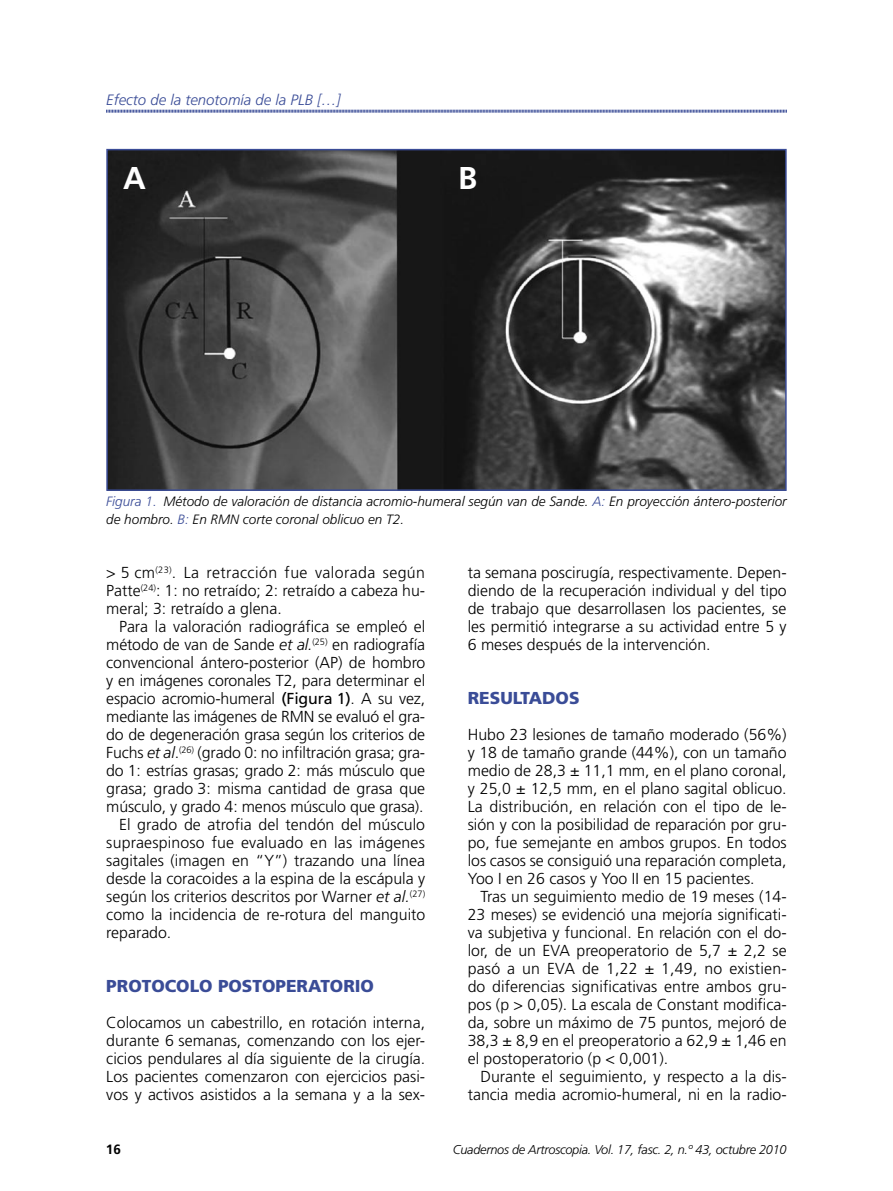
<style>
.page{position:relative;width:893px;height:1191px;background:#fff}
.page>*{position:absolute;margin:0;border:0;box-sizing:border-box;transform-origin:0 0}
._00-1Titulo{font:700 31.5px "Frutiger LT Std";color:#fff}
._01-2Ladillo-01{font:900 17.25px "Frutiger LT Std";color:#3a4c97}
._01-1Texto{font:300 15.9px/18px "Frutiger LT Std";color:#000;text-align:justify}
._01-1Texto-primer_párrafo{font:300 15.9px/18px "Frutiger LT Std";color:#000;text-align:justify}
._03-Cintillo_Par{font:italic 300 15px "Frutiger LT Std";color:#3a4c97}
._02-1Pie_de_figura{font:italic 300 13.5px/18px "Frutiger LT Std";color:#000}
._00-2Autores{font:700 13.5px "Frutiger LT Std";color:#000}
._03-Número_de_revista{font:italic 300 12.75px "Frutiger LT Std";letter-spacing:-.02em;color:#000}
.s1{color:#3a4c97}
.s2{font-style:italic}
.s3{font-weight:400}
</style>
<div class="page">
<svg style="left:106px;top:109px;width:681px;height:4px;background:#9ba4ca"></svg>
<img style="left:109px;top:152px;width:675px;height:336px">
<div style="left:106px;top:149px;width:681px;height:342px;border:2px solid #3a4c97"></div>
<p class="_03-Cintillo_Par" style="left:106px;top:92px;width:236px">Efecto de la tenotomía de la PLB […]</p>
<p class="_00-1Titulo" style="left:123px;top:159px;width:24px">A</p>
<p class="_00-1Titulo" style="left:458px;top:159px;width:21px">B</p>
<p class="_02-1Pie_de_figura" style="left:106px;top:492px;width:682px"><span class="s1">Figura 1.</span> Método de valoración de distancia acromio-humeral según van de Sande. <span class="s1">A:</span> En proyección ántero-posterior de hombro. <span class="s1">B:</span> En RMN corte coronal oblicuo en T2.</p>
<p class="_01-1Texto" style="left:106px;top:563px;width:320px">&gt; 5 cm<sup>(23)</sup>. La retracción fue valorada según Patte<sup>(24)</sup>: 1: no retraído; 2: retraído a cabeza hu&shy;meral; 3: retraído a glena.</p>
<p class="_01-1Texto" style="left:106px;top:617px;width:321px;text-indent:13px">Para la valoración radiográfica se empleó el método de van de Sande <span class="s2">et al.</span><sup>(25)</sup> en radiografía convencional ántero-posterior (AP) de hombro y en imágenes coronales T2, para determinar el espacio acromio-humeral <span class="s3">(Figura 1)</span>. A su vez, mediante las imágenes de RMN se evaluó el gra&shy;do de degeneración grasa según los criterios de Fuchs <span class="s2">et al</span>.<sup>(26)</sup> (grado 0: no infiltración grasa; gra&shy;do 1: estrías grasas; grado 2: más músculo que grasa; grado 3: misma cantidad de grasa que músculo, y grado 4: menos músculo que grasa).</p>
<p class="_01-1Texto" style="left:106px;top:815px;width:321px;text-indent:13px">El grado de atrofia del tendón del músculo supraespinoso fue evaluado en las imágenes sagitales (imagen en “Y”) trazando una línea desde la coracoides a la espina de la escápula y según los criterios descritos por Warner <span class="s2">et al.</span><sup>(27) </sup>como la incidencia de re-rotura del manguito reparado.</p>
<p class="_01-2Ladillo-01" style="left:106px;top:975px;width:269px">PROTOCOLO POSTOPERATORIO</p>
<p class="_01-1Texto-primer_párrafo" style="left:106px;top:1013px;width:320px">Colocamos un cabestrillo, en rotación interna, durante 6 semanas, comenzando con los ejer&shy;cicios pendulares al día siguiente de la cirugía.<br>Los pacientes comenzaron con ejercicios pasi&shy;vos y activos asistidos a la semana y a la sex-</p>
<p class="_01-1Texto-primer_párrafo" style="left:468px;top:563px;width:320px">ta semana poscirugía, respectivamente. Depen&shy;diendo de la recuperación individual y del tipo de trabajo que desarrollasen los pacientes, se les permitió integrarse a su actividad entre 5 y 6 meses después de la intervención.</p>
<p class="_01-2Ladillo-01" style="left:468px;top:687px;width:113px">RESULTADOS</p>
<p class="_01-1Texto-primer_párrafo" style="left:468px;top:725px;width:320px">Hubo 23 lesiones de tamaño moderado (56%) y 18 de tamaño grande (44%), con un tamaño medio de 28,3 ± 11,1 mm, en el plano coronal, y 25,0 ± 12,5 mm, en el plano sagital oblicuo.<br>La distribución, en relación con el tipo de le&shy;sión y con la posibilidad de reparación por gru&shy;po, fue semejante en ambos grupos. En todos los casos se consiguió una reparación completa, Yoo I en 26 casos y Yoo II en 15 pacientes.</p>
<p class="_01-1Texto" style="left:468px;top:887px;width:320px;text-indent:13px">Tras un seguimiento medio de 19 meses (14- 23 meses) se evidenció una mejoría significati&shy;va subjetiva y funcional. En relación con el do&shy;lor, de un EVA preoperatorio de 5,7 ± 2,2 se pasó a un EVA de 1,22 ± 1,49, no existien&shy;do diferencias significativas entre ambos gru&shy;pos (p &gt; 0,05). La escala de Constant modifica&shy;da, sobre un máximo de 75 puntos, mejoró de 38,3 ± 8,9 en el preoperatorio a 62,9 ± 1,46 en el postoperatorio (p &lt; 0,001).</p>
<p class="_01-1Texto" style="left:468px;top:1067px;width:320px;text-align:right">Durante el seguimiento, y respecto a la dis&shy;tancia media acromio-humeral, ni en la radio-</p>
<p class="_00-2Autores" style="left:106px;top:1141px;width:17px">16</p>
<p class="_03-Número_de_revista" style="left:453px;top:1142px;width:335px">Cuadernos de Artroscopia. Vol. 17, fasc. 2, n.º 43, octubre 2010</p>
</div>
